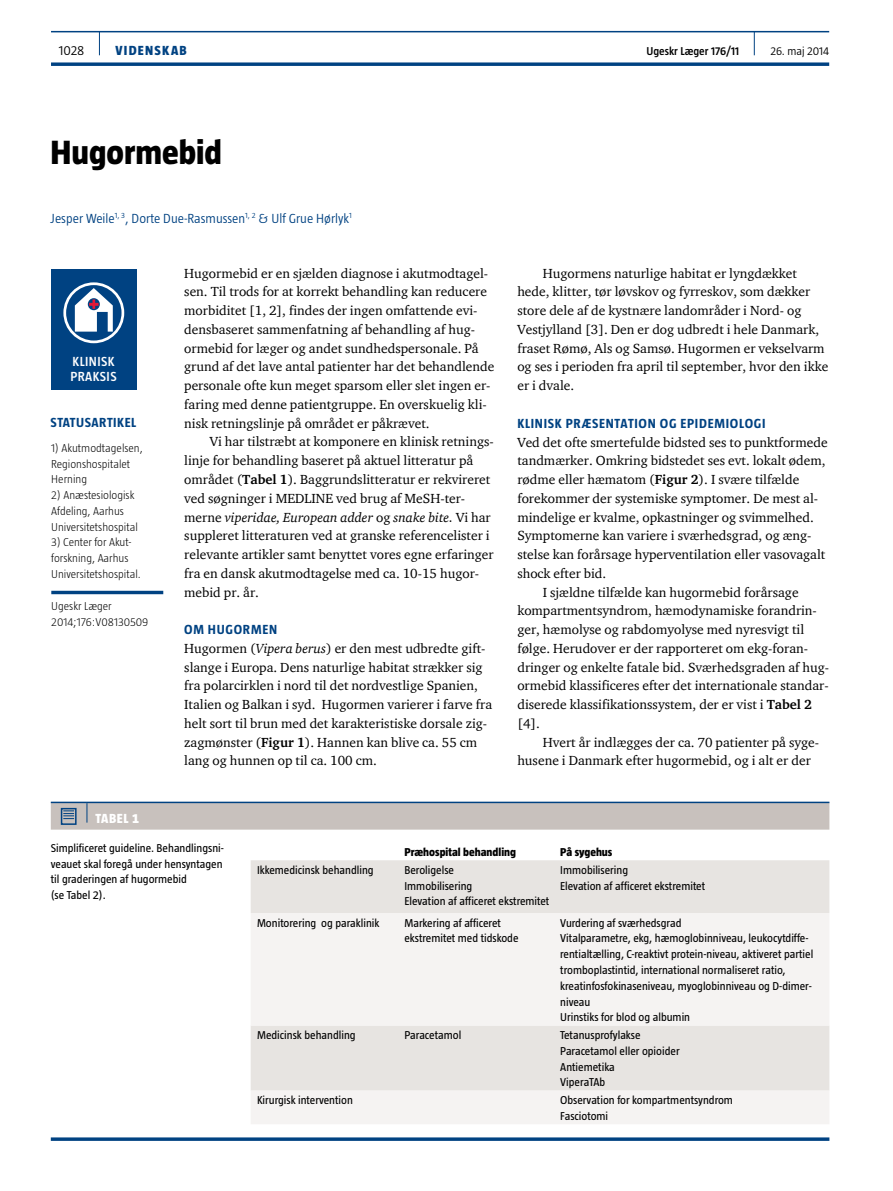
<style>
.page{position:relative;width:893px;height:1191px;background:#fff}
.page>*{position:absolute;margin:0;border:0;box-sizing:border-box;transform-origin:0 0}
.t1{font:800 34.5px "Taz";color:#000}
.t2{font:13.5px/18.8px "ITC Charter Com";color:#000}
.t3{font:700 13.5px "Taz";letter-spacing:.05em;color:#004282}
.t4{font:300 13.5px "Taz";color:#004282}
.t5{font:600 13.5px/15px "Taz";letter-spacing:.035em;color:#fff}
.t6{font:800 13.5px "Taz";letter-spacing:.095em;color:#004282}
.t7{font:800 13.5px "Taz";color:#fff}
.t8{font:300 13.5px "Taz";color:#000}
.t9{font:11.7px/15.8px "Taz";color:#000}
.t10{font:300 11.7px/15.8px "Taz";color:#000}
.t11{font:800 11.7px "Taz";color:#000}
.t12{font:600 11.7px "Taz";color:#000}
.t13{font:300 11.7px "Taz";color:#000}
.s1{font-weight:700}
.s2{font-style:italic}
</style>
<div class="page">
<hr style="left:51px;top:31px;width:778px;height:1px;background:#004282">
<svg style="left:51px;top:62px;width:778px;height:4px;background:#225b92"></svg>
<svg style="left:99px;top:32px;width:1px;height:23px"></svg>
<svg style="left:754px;top:32px;width:1px;height:23px"></svg>
<hr style="left:51px;top:591px;width:112px;height:3px;background:#004282">
<div style="left:51px;top:270px;width:85px;height:119px;background:#004282"></div>
<svg style="left:65px;top:284px;width:58px;height:58px"></svg>
<div style="left:63px;top:282px;width:61px;height:61px;border:3px solid #fff;border-radius:50%"></div>
<svg style="left:75px;top:288px;width:38px;height:43px"></svg>
<hr style="left:51px;top:801px;width:36px;height:2px;background:#004282">
<hr style="left:87px;top:801px;width:742px;height:2px;background:#004282">
<div style="left:51px;top:803px;width:778px;height:26px;background:#c8c1bd"></div>
<div style="left:251px;top:860px;width:578px;height:53px;background:#e7e4e1"></div>
<svg style="left:251px;top:913px;width:578px;height:211px;fill:#f5f3f2"></svg>
<hr style="left:51px;top:1137px;width:778px;height:3px;background:#004282">
<p class="t8" style="left:59px;top:43px;width:27px">1028</p>
<p class="t6" style="left:115px;top:43px;width:73px">VIDENSKAB</p>
<p class="t12" style="left:646px;top:45px;width:94px">Ugeskr Læger 176/11</p>
<p class="t13" style="left:770px;top:45px;width:60px">26. maj 2014</p>
<h1 class="t1" style="left:51px;top:133px;width:173px">Hugormebid</h1>
<p class="t4" style="left:51px;top:210px;width:303px">Jesper Weile<sup>1,</sup> <sup>3</sup>, Dorte Due-Rasmussen<sup>1,</sup> <sup>2</sup> &amp; Ulf Grue Hørlyk<sup>1</sup></p>
<p class="t5" style="left:71px;top:354px;width:48px">KLINISK<br>PRAKSIS</p>
<p class="t3" style="left:51px;top:414px;width:87px">STATUSARTIKEL</p>
<p class="t10" style="left:51px;top:440px;width:93px">1) Akutmodtagelsen,<br>Regionshospitalet<br>Herning</p>
<p class="t10" style="left:51px;top:487px;width:88px">2) Anæstesiologisk<br>Afdeling, Aarhus<br>Universitetshospital</p>
<p class="t10" style="left:51px;top:534px;width:91px">3) Center for Akut&shy;forskning, Aarhus<br>Universitetshospital.</p>
<p class="t10" style="left:51px;top:598px;width:99px">Ugeskr Læger<br>2014;176:V08130509</p>
<p class="t2" style="left:184px;top:263px;width:312px">Hugormebid er en sjælden diagnose i akutmodtagel&shy;sen. Til trods for at korrekt behandling kan reducere morbiditet [1, 2], findes der ingen omfattende evi&shy;densbaseret sammenfatning af behandling af hug&shy;ormebid for læger og andet sundhedspersonale. På grund af det lave antal patienter har det behandlende personale ofte kun meget sparsom eller slet ingen er&shy;faring med denne patientgruppe. En overskuelig kli&shy;nisk retningslinje på området er påkrævet.</p>
<p class="t2" style="left:184px;top:432px;width:311px;text-indent:26px">Vi har tilstræbt at komponere en klinisk retnings&shy;linje for behandling baseret på aktuel litteratur på området (<span class="s1">Tabel 1</span>). Baggrundslitteratur er rekvireret ved søgninger i MEDLINE ved brug af MeSH-ter&shy;merne <span class="s2">viperidae, European adder</span> og <span class="s2">snake bite.</span> Vi har suppleret litteraturen ved at granske referencelister i relevante artikler samt benyttet vores egne erfaringer fra en dansk akutmodtagelse med ca. 10-15 hugor&shy;mebid pr. år.</p>
<p class="t3" style="left:184px;top:622px;width:51px">OM HUGOR</p>
<p class="t3" style="left:251px;top:622px;width:19px">MEN</p>
<p class="t2" style="left:184px;top:638px;width:309px">Hugormen (<span class="s2">Vipera berus</span>) er den mest udbredte gift&shy;slange i Europa. Dens naturlige habitat strækker sig fra polarcirklen i nord til det nordvestlige Spanien, Italien og Balkan i syd. Hugormen varierer i farve fra helt sort til brun med det karakteristiske dorsale zig&shy;zagmønster (<span class="s1">Figur 1</span>). Hannen kan blive ca. 55 cm lang og hunnen op til ca. 100 cm.</p>
<p class="t2" style="left:517px;top:263px;width:312px;text-indent:26px">Hugormens naturlige habitat er lyngdækket hede, klitter, tør løvskov og fyrreskov, som dækker store dele af de kystnære landområder i Nord- og Vestjylland [3]. Den er dog udbredt i hele Danmark, fraset Rømø, Als og Samsø. Hugormen er vekselvarm og ses i perioden fra april til september, hvor den ikke er i dvale.</p>
<p class="t3" style="left:517px;top:415px;width:57px">KLINISK PRÆSENTAT</p>
<p class="t3" style="left:634px;top:415px;width:105px">ION OG EPIDEMIOLOG</p>
<p class="t3" style="left:762px;top:415px;width:5px">I</p>
<p class="t2" style="left:517px;top:432px;width:312px">Ved det ofte smertefulde bidsted ses to punktformede</p>
<p class="t2" style="left:517px;top:451px;width:310px">tandmærker. Omkring bidstedet ses evt. lokalt ødem,</p>
<p class="t2" style="left:517px;top:470px;width:283px">rødme eller hæmatom (<span class="s1">Figur 2</span>). I svære tilfælde</p>
<p class="t2" style="left:517px;top:488px;width:302px">forekommer der systemiske symptomer. De mest al-</p>
<p class="t2" style="left:517px;top:507px;width:298px">mindelige er kvalme, opkastninger og svimmelhed.</p>
<p class="t2" style="left:517px;top:526px;width:296px">Symptomerne kan variere i sværhedsgrad, og æng-</p>
<p class="t2" style="left:517px;top:545px;width:309px">stelse kan forårsage hyperventilation eller vasovagalt</p>
<p class="t2" style="left:517px;top:563px;width:90px">shock efter bid.</p>
<p class="t2" style="left:543px;top:582px;width:257px">I sjældne tilfælde kan hugormebid forårsage</p>
<p class="t2" style="left:517px;top:601px;width:301px">kompartmentsyndrom, hæmodynamiske forandrin-</p>
<p class="t2" style="left:517px;top:620px;width:288px">ger, hæmolyse og rabdomyolyse med nyresvigt til</p>
<p class="t2" style="left:517px;top:638px;width:292px">følge. Herudover er der rapporteret om ekg-foran-</p>
<p class="t2" style="left:517px;top:657px;width:313px">dringer og enkelte fatale bid. Sværhedsgraden af hug-</p>
<p class="t2" style="left:517px;top:676px;width:313px">ormebid klassificeres efter det internationale standar-</p>
<p class="t2" style="left:517px;top:695px;width:296px">diserede klassifikationssystem, der er vist i <span class="s1">Tabel 2</span></p>
<p class="t2" style="left:517px;top:713px;width:24px">[4].</p>
<p class="t2" style="left:543px;top:732px;width:278px">Hvert år indlægges der ca. 70 patienter på syge-</p>
<p class="t2" style="left:517px;top:751px;width:295px">husene i Danmark efter hugormebid, og i alt er der</p>
<p class="t7" style="left:95px;top:810px;width:45px">Tabe l 1</p>
<p class="t9" style="left:51px;top:839px;width:175px">Simplificeret guideline. Behandlingsni&shy;veauet skal foregå under hensyntagen til graderingen af hugormebid<br>(se Tabel 2).</p>
<p class="t11" style="left:404px;top:845px;width:113px">Præhospital behandling</p>
<p class="t11" style="left:560px;top:845px;width:54px">På sygehus</p>
<p class="t9" style="left:257px;top:862px;width:118px">Ikkemedicinsk behandling</p>
<p class="t9" style="left:404px;top:862px;width:147px">Beroligelse<br>Immobilisering<br>Elevation af afficeret ekstremitet</p>
<p class="t9" style="left:560px;top:862px;width:147px">Immobilisering<br>Elevation af afficeret ekstremitet</p>
<p class="t9" style="left:257px;top:914px;width:124px">Monitorering og paraklinik</p>
<p class="t9" style="left:404px;top:914px;width:116px">Markering af afficeret ekstremitet med tidskode</p>
<p class="t9" style="left:560px;top:914px;width:255px">Vurdering af sværhedsgrad<br>Vitalparametre, ekg, hæmoglobinniveau, leukocytdiffe&shy;rentialtælling, C-reaktivt protein-niveau, aktiveret partiel tromboplastintid, international normaliseret ratio, kreatinfosfokinaseniveau, myoglobinniveau og D-dimer&shy;niveau<br>Urinstiks for blod og albumin</p>
<p class="t9" style="left:257px;top:1027px;width:100px">Medicinsk behandling</p>
<p class="t9" style="left:404px;top:1027px;width:58px">Paracetamol</p>
<p class="t9" style="left:560px;top:1027px;width:121px">Tetanusprofylakse<br>Paracetamol eller opioider<br>Antiemetika<br>ViperaTAb</p>
<p class="t9" style="left:257px;top:1092px;width:97px">Kirurgisk intervention</p>
<p class="t9" style="left:560px;top:1092px;width:174px">Observation for kompartmentsyndrom<br>Fasciotomi</p>
</div>
